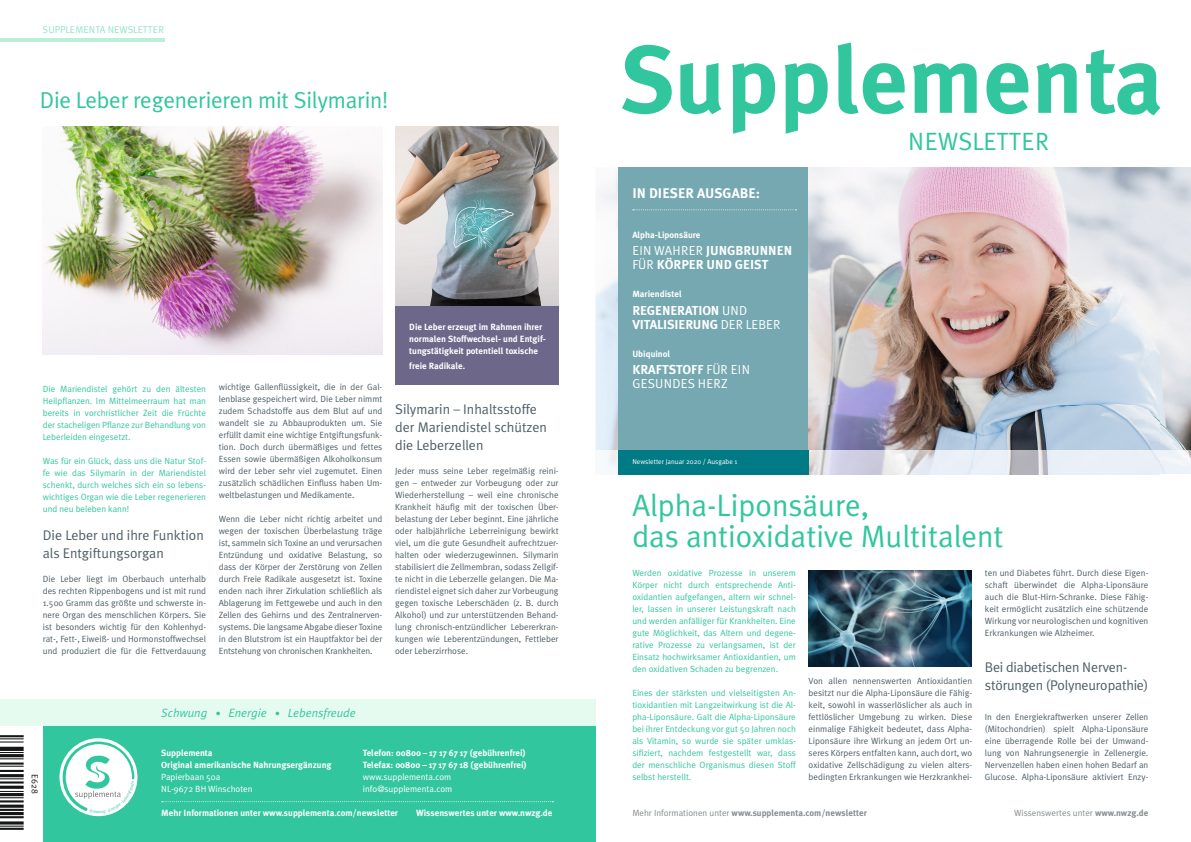
<style>
.page{position:relative;width:1191px;height:842px;background:#fff}
.page>*{position:absolute;margin:0;border:0;box-sizing:border-box;transform-origin:0 0}
.t1{font:700 95px "Meta Plus";color:#32c69e}
.t2{font:31px/31px "Meta Plus Normal";color:#32c69e}
.t3{font:25px "Meta Plus Normal";color:#32c69e}
.t4{font:23px "Meta Plus Normal";letter-spacing:-.01em;color:#32c69e}
.t5{font:14px/18px "Meta Plus Normal";color:#4e5e66}
.t6{font:700 14px "Meta Plus";color:#fff}
.t7{font:700 13px/14.4px "Meta Plus";letter-spacing:-.01em;color:#fff}
.t8{font:13px "Meta Plus Normal";letter-spacing:.025em;color:#fff}
.t9{font:italic 12px "Meta Plus Normal";color:#32c69e}
.t10{font:10px "Meta Plus Normal";color:#93e4c4}
.t11{font:9px/12px "Meta Plus Normal";color:#4e5e66;text-align:justify}
.t12{font:9px/12px "Meta Plus Normal";color:#32c69e;text-align:justify}
.t13{font:700 9px/12px "Meta Plus";color:#fff}
.t14{font:9px/12px "Meta Plus Normal";color:#fff}
.t15{font:700 9px "Meta Plus";color:#858c8f}
.t16{font:9px "Meta Plus Normal";color:#858c8f}
.t17{font:9px "Meta Plus Normal";color:#151616}
.t18{font:7px "Meta Plus Normal";color:#fff}
.s1{font-size:10px}
.s2{font-family:"Meta Plus Normal";font-weight:400}
.s3{font-family:"Meta Plus";font-weight:700}
</style>
<div class="page">
<div style="left:0;top:699px;width:595px;height:143px;background:#32c69e"></div>
<svg style="left:162px;top:801px;width:391px;height:1px"></svg>
<svg style="left:59px;top:738px;width:78px;height:78px"></svg>
<hr style="left:0;top:38px;width:165px;height:4px;background:#baf0da">
<div style="left:0;top:699px;width:595px;height:27px;background:#e6fbf0"></div>
<div style="left:0;top:726px;width:43px;height:116px;background:#fff"></div>
<hr style="left:0;top:735px;width:24px;height:2px;background:#151616">
<svg style="left:0;top:738px;width:24px;height:1px"></svg>
<hr style="left:0;top:741px;width:24px;height:2px;background:#151616">
<hr style="left:0;top:747px;width:24px;height:4px;background:#151616">
<svg style="left:0;top:752px;width:24px;height:7px"></svg>
<hr style="left:0;top:762px;width:24px;height:3px;background:#151616">
<svg style="left:0;top:766px;width:24px;height:1px"></svg>
<hr style="left:0;top:770px;width:24px;height:2px;background:#151616">
<hr style="left:0;top:774px;width:24px;height:3px;background:#151616">
<svg style="left:0;top:778px;width:24px;height:1px"></svg>
<hr style="left:0;top:781px;width:24px;height:3px;background:#151616">
<hr style="left:0;top:786px;width:24px;height:3px;background:#151616">
<svg style="left:0;top:791px;width:24px;height:7px"></svg>
<hr style="left:0;top:800px;width:24px;height:3px;background:#151616">
<svg style="left:0;top:804px;width:24px;height:4px"></svg>
<hr style="left:0;top:809px;width:24px;height:2px;background:#151616">
<hr style="left:0;top:812px;width:24px;height:3px;background:#151616">
<hr style="left:0;top:816px;width:24px;height:2px;background:#151616">
<svg style="left:0;top:821px;width:24px;height:4px"></svg>
<svg style="left:0;top:826px;width:24px;height:1px"></svg>
<hr style="left:0;top:828px;width:24px;height:2px;background:#151616">
<img style="left:43px;top:126px;width:339px;height:228px">
<img style="left:395px;top:126px;width:163px;height:180px">
<img style="left:808px;top:167px;width:383px;height:283px">
<img style="left:595px;top:171px;width:23px;height:279px">
<img style="left:1159px;top:450px;width:32px;height:24px">
<img style="left:607px;top:450px;width:552px;height:24px">
<div style="left:618px;top:167px;width:190px;height:283px;background:#75a8b0"></div>
<svg style="left:633px;top:209px;width:163px;height:1px"></svg>
<div style="left:618px;top:450px;width:190px;height:24px;background:#007a85"></div>
<img style="left:808px;top:570px;width:163px;height:96px">
<div style="left:395px;top:306px;width:163px;height:78px;background:#6d688a"></div>
<svg style="left:63px;top:741px;width:71px;height:73px"></svg>
<p class="t10" style="left:43px;top:24px;width:123px">SUPPLEMENTA NEWSLETTER</p>
<h3 class="t4" style="left:40px;top:87px;width:350px">Die Leber regenerieren mit Silymarin!</h3>
<p class="t12" style="left:43px;top:382px;width:165px">Die Mariendistel gehört zu den ältesten Heilpflanzen. Im Mittelmeerraum hat man bereits in vorchristlicher Zeit die Früchte der stacheligen Pflanze zur Behandlung von Leberleiden eingesetzt.</p>
<p class="t12" style="left:43px;top:454px;width:165px">Was für ein Glück, dass uns die Natur Stof&shy;fe wie das Silymarin in der Mariendistel schenkt, durch welches sich ein so lebens&shy;wichtiges Organ wie die Leber regenerieren und neu beleben kann!</p>
<h3 class="t5" style="left:43px;top:526px;width:162px">Die Leber und ihre Funktion als Entgiftungsorgan</h3>
<p class="t11" style="left:43px;top:573px;width:165px">Die Leber liegt im Oberbauch unterhalb des rechten Rippenbogens und ist mit rund 1.500 Gramm das größte und schwerste in&shy;nere Organ des menschlichen Körpers. Sie ist besonders wichtig für den Kohlenhyd&shy;rat-, Fett-, Eiweiß- und Hormonstoffwechsel und produziert die für die Fettverdauung</p>
<p class="t11" style="left:219px;top:381px;width:165px">wichtige Gallenflüssigkeit, die in der Gal&shy;lenblase gespeichert wird. Die Leber nimmt zudem Schadstoffe aus dem Blut auf und wandelt sie zu Abbauprodukten um. Sie erfüllt damit eine wichtige Entgiftungsfunk&shy;tion. Doch durch übermäßiges und fettes Essen sowie übermäßigen Alkoholkonsum wird der Leber sehr viel zugemutet. Einen zusätzlich schädlichen Einfluss haben Um&shy;weltbelastungen und Medikamente.</p>
<p class="t11" style="left:219px;top:513px;width:165px">Wenn die Leber nicht richtig arbeitet und wegen der toxischen Überbelastung träge ist, sammeln sich Toxine an und verursachen Entzündung und oxidative Belastung, so dass der Körper der Zerstörung von Zellen durch Freie Radikale ausgesetzt ist. Toxine enden nach ihrer Zirkulation schließlich als Ablagerung im Fettgewebe und auch in den Zellen des Gehirns und des Zentralnerven&shy;systems. Die langsame Abgabe dieser Toxine in den Blutstrom ist ein Hauptfaktor bei der Entstehung von chronischen Krankheiten.</p>
<p class="t13" style="left:409px;top:320px;width:138px">Die Leber erzeugt im Rahmen ihrer normalen Stoffwechsel- und Entgif&shy;tungstätigkeit potentiell toxische</p>
<p class="t13" style="left:409px;top:359px;width:57px">freie Radikale.</p>
<h3 class="t5" style="left:395px;top:400px;width:153px">Silymarin – Inhaltsstoffe der Mariendistel schützen die Leberzellen</h3>
<p class="t11" style="left:395px;top:465px;width:165px">Jeder muss seine Leber regelmäßig reini&shy;gen – entweder zur Vorbeugung oder zur Wiederherstellung – weil eine chronische Krankheit häufig mit der toxischen Über&shy;belastung der Leber beginnt. Eine jährliche oder halbjährliche Leberreinigung bewirkt viel, um die gute Gesundheit aufrechtzuer&shy;halten oder wiederzugewinnen. Silymarin stabilisiert die Zellmembran, sodass Zellgif&shy;te nicht in die Leberzelle gelangen. Die Ma&shy;riendistel eignet sich daher zur Vorbeugung gegen toxische Leberschäden (z. B. durch Alkohol) und zur unterstützenden Behand&shy;lung chronisch-entzündlicher Lebererkran&shy;kungen wie Leberentzündungen, Fettleber oder Leberzirrhose.</p>
<p class="t17" style="left:40px;top:774px;width:21px;rotate:90deg">E628</p>
<h3 class="t9" style="left:161px;top:706px;width:196px">Schwung <span class="s1">•</span> Energie <span class="s1">•</span> Lebensfreude</h3>
<p class="t13" style="left:161px;top:747px;width:172px">Supplementa<br>Original amerikanische Nahrungsergänzung</p>
<p class="t14" style="left:161px;top:771px;width:93px">Papierbaan 50a<br>NL-9672 BH Winschoten</p>
<p class="t13" style="left:363px;top:747px;width:165px">Telefon: 00800 – 17 17 67 17 (gebührenfrei)<br>Telefax: 00800 – 17 17 67 18 (gebührenfrei)</p>
<p class="t14" style="left:363px;top:771px;width:91px">www.supplementa.com info@supplementa.com</p>
<p class="t13" style="left:161px;top:807px;width:238px">Mehr Informationen unter www.supplementa.com/newsletter</p>
<p class="t13" style="left:416px;top:807px;width:138px">Wissenswertes unter www.nwzg.de</p>
<h1 class="t1" style="left:620px;top:25px;width:544px">Supplementa</h1>
<h3 class="t3" style="left:908px;top:127px;width:142px">NEWSLETTER</h3>
<h3 class="t6" style="left:632px;top:185px;width:129px">IN DIESER AUSGABE:</h3>
<p class="t13" style="left:632px;top:229px;width:70px">Alpha-Liponsäure</p>
<h3 class="t7" style="left:632px;top:243px;width:161px"><span class="s2">EIN WAHRER</span> JUNGBRUNNEN<br><span class="s2">FÜR</span> KÖRPER UND GEIST</h3>
<p class="t13" style="left:632px;top:288px;width:51px">Mariendistel</p>
<h3 class="t7" style="left:632px;top:303px;width:150px">REGENERATION <span class="s2">UND<br></span>VITALISIERUNG <span class="s2">DER LEBER</span></h3>
<p class="t13" style="left:632px;top:348px;width:39px">Ubiquinol</p>
<h3 class="t7" style="left:632px;top:362px;width:119px">KRAFTSTOFF <span class="s2">FÜR EIN</span></h3>
<h3 class="t8" style="left:632px;top:376px;width:97px">GESUNDES HERZ</h3>
<p class="t18" style="left:632px;top:458px;width:107px">Newsletter Januar 2020 / Ausgabe 1</p>
<h2 class="t2" style="left:632px;top:489px;width:373px">Alpha-Liponsäure,<br>das antioxidative Multitalent</h2>
<p class="t12" style="left:632px;top:567px;width:165px">Werden oxidative Prozesse in unserem Körper nicht durch entsprechende Anti&shy;oxidantien aufgefangen, altern wir schnel&shy;ler, lassen in unserer Leistungskraft nach und werden anfälliger für Krankheiten. Eine gute Möglichkeit, das Altern und degene&shy;rative Prozesse zu verlangsamen, ist der Einsatz hochwirksamer Antioxidantien, um den oxidativen Schaden zu begrenzen.</p>
<p class="t12" style="left:632px;top:687px;width:165px">Eines der stärksten und vielseitigsten An&shy;tioxidantien mit Langzeitwirkung ist die Al&shy;pha-Liponsäure. Galt die Alpha-Liponsäure bei ihrer Entdeckung vor gut 50 Jahren noch als Vitamin, so wurde sie später umklas&shy;sifiziert, nachdem festgestellt war, dass der menschliche Organismus diesen Stoff selbst herstellt.</p>
<p class="t11" style="left:808px;top:675px;width:165px">Von allen nennenswerten Antioxidantien besitzt nur die Alpha-Liponsäure die Fähig&shy;keit, sowohl in wasserlöslicher als auch in fettlöslicher Umgebung zu wirken. Diese einmalige Fähigkeit bedeutet, dass Alpha-Liponsäure ihre Wirkung an jedem Ort un&shy;seres Körpers entfalten kann, auch dort, wo oxidative Zellschädigung zu vielen alters&shy;bedingten Erkrankungen wie Herzkrankhei-</p>
<p class="t15" style="left:632px;top:808px;width:236px"><span class="s2">Mehr Informationen unter</span> www.supplementa.com/newsletter</p>
<p class="t11" style="left:985px;top:567px;width:165px">ten und Diabetes führt. Durch diese Eigen&shy;schaft überwindet die Alpha-Liponsäure auch die Blut-Hirn-Schranke. Diese Fähig&shy;keit ermöglicht zusätzlich eine schützende Wirkung vor neurologischen und kognitiven Erkrankungen wie Alzheimer.</p>
<h3 class="t5" style="left:985px;top:658px;width:165px">Bei diabetischen Nerven&shy;störungen (Polyneuropathie)</h3>
<p class="t11" style="left:985px;top:711px;width:165px">In den Energiekraftwerken unserer Zellen (Mitochondrien) spielt Alpha-Liponsäure eine überragende Rolle bei der Umwand&shy;lung von Nahrungsenergie in Zellenergie.<br>Nervenzellen haben einen hohen Bedarf an Glucose. Alpha-Liponsäure aktiviert Enzy-</p>
<p class="t16" style="left:1014px;top:808px;width:136px">Wissenswertes unter <span class="s3">www.nwzg.de</span></p>
</div>
